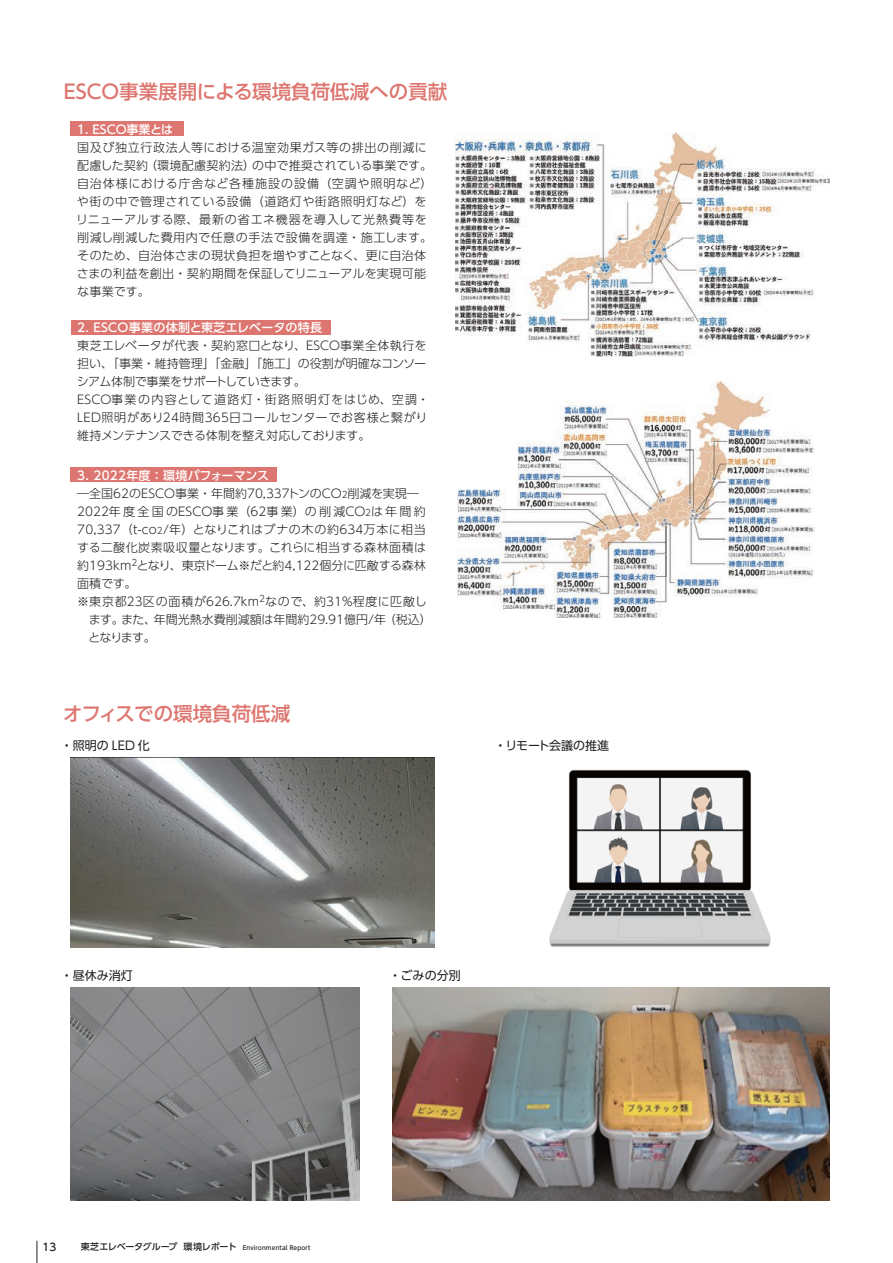
<style>
.page{position:relative;width:893px;height:1263px;background:#fff}
.page>*{position:absolute;margin:0;border:0;box-sizing:border-box;transform-origin:0 0}
.t1{font:500 19.5px "UD Shin Go Pro";color:#dd7670}
.t2{font:300 12px/18px "UD Shin Go Pro";letter-spacing:.01em;color:#231f20}
.t3{font:300 12px/18px "UD Shin Go Pro";letter-spacing:.035em;color:#231f20}
.t4{font:12px "UD Shin Go Pro";color:#231f20}
.t5{font:500 12px "UD Shin Go Pro";letter-spacing:.015em;color:#fff}
.t6{font:500 10.5px "UD Shin Go Pro";color:#231f20}
.t7{font:500 6px "UD Shin Go Pro";letter-spacing:.025em;color:#231f20}
.s1{font-weight:500;color:#fff}
.s2{font-size:9px}
</style>
<div class="page">
<img style="left:549px;top:769px;width:222px;height:178px">
<div style="left:71px;top:122px;width:113px;height:14px;background:#dd7670"></div>
<div style="left:71px;top:320px;width:259px;height:15px;background:#dd7670"></div>
<div style="left:71px;top:467px;width:206px;height:15px;background:#dd7670"></div>
<img style="left:456px;top:132px;width:373px;height:224px">
<img style="left:458px;top:381px;width:356px;height:237px">
<img style="left:71px;top:758px;width:363px;height:190px">
<img style="left:71px;top:987px;width:289px;height:213px">
<img style="left:392px;top:987px;width:437px;height:213px">
<svg style="left:37px;top:1241px;width:1px;height:22px"></svg>
<p class="t1" style="left:64px;top:76px;width:385px">ESCO事業展開による環境負荷低減への貢献</p>
<p class="t3" style="left:76px;top:120px;width:358px"><span class="s1">1. ESCO事業とは<br></span>国及び独立行政法人等における温室効果ガス等の排出の削減に配慮した契約（環境配慮契約法）の中で推奨されている事業です。自治体様における庁舎など各種施設の設備（空調や照明など）や街の中で管理されている設備（道路灯や街路照明灯など）をリニューアルする際、最新の省エネ機器を導入して光熱費等を削減し削減した費用内で任意の手法で設備を調達・施工します。そのため、自治体さまの現状負担を増やすことなく、更に自治体さまの利益を創出・契約期間を保証してリニューアルを実現可能な事業です。</p>
<p class="t2" style="left:77px;top:318px;width:354px"><span class="s1">2. ESCO事業の体制と東芝エレベータの特長<br></span>東芝エレベータが代表・契約窓口となり、ESCO事業全体執行を担い、「事業・維持管理」「金融」「施工」の役割が明確なコンソーシアム体制で事業をサポートしていきます。<br>ESCO事業の内容として道路灯・街路照明灯をはじめ、空調・<br>LED照明があり24時間365日コールセンターでお客様と繋がり維持メンテナンスできる体制を整え対応しております。</p>
<p class="t5" style="left:77px;top:465px;width:193px">3. 2022年度：環境パフォーマンス</p>
<p class="t2" style="left:77px;top:483px;width:343px">―全国62のESCO事業・年間約70,337トンのCO<span class="s2">2</span>削減を実現―</p>
<p class="t2" style="left:77px;top:501px;width:350px">2022年度全国のESCO事業（62事業）の削減CO<span class="s2">2</span>は年間約</p>
<p class="t2" style="left:77px;top:519px;width:350px">70,337（t-co<span class="s2">2</span>/年）となりこれはブナの木の約634万本に相当</p>
<p class="t2" style="left:77px;top:537px;width:350px">する二酸化炭素吸収量となります。これらに相当する森林面積は</p>
<p class="t2" style="left:77px;top:555px;width:350px">約193km<sup>2</sup>となり、東京ドーム※だと約4,122個分に匹敵する森林</p>
<p class="t2" style="left:77px;top:573px;width:61px">面積です。</p>
<p class="t3" style="left:77px;top:591px;width:351px">※東京都23区の面積が626.7km<sup>2</sup>なので、約31%程度に匹敵し</p>
<p class="t2" style="left:89px;top:609px;width:344px">ます。また、年間光熱水費削減額は年間約29.91億円/年（税込）</p>
<p class="t2" style="left:89px;top:627px;width:69px">となります。</p>
<p class="t1" style="left:63px;top:698px;width:228px">オフィスでの環境負荷低減</p>
<p class="t4" style="left:61px;top:736px;width:91px">・照明の LED 化</p>
<p class="t4" style="left:494px;top:736px;width:116px">・リモート会議の推進</p>
<p class="t4" style="left:61px;top:965px;width:73px">・昼休み消灯</p>
<p class="t4" style="left:389px;top:965px;width:73px">・ごみの分別</p>
<p class="t6" style="left:43px;top:1238px;width:15px">13</p>
<p class="t7" style="left:81px;top:1242px;width:231px"><span class="s2">東芝エレベータグループ 環境レポート</span> Environmental Report</p>
</div>
